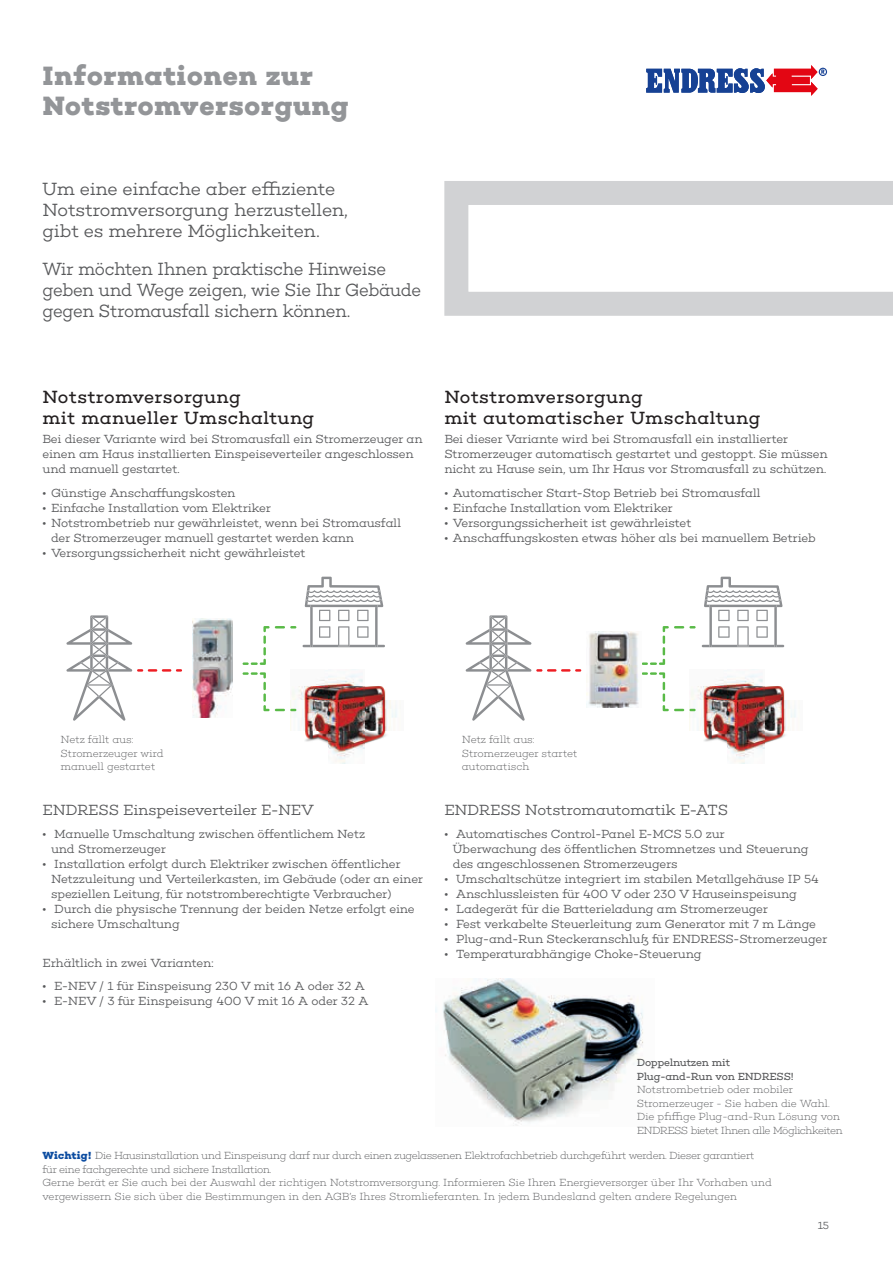
<style>
.page{position:relative;width:893px;height:1263px;background:#fff}
.page>*{position:absolute;margin:0;border:0;box-sizing:border-box;transform-origin:0 0}
.t1{font:700 27px/30px "Choplin";letter-spacing:.025em;color:#939598}
.t2{font:300 18px/21px "Choplin";letter-spacing:-.025em;color:#57585a;scale:.95 1}
.t3{font:300 18px/21px "Choplin";letter-spacing:-.025em;color:#57585a}
.t4{font:18px/21px "Choplin";letter-spacing:.02em;color:#231f20}
.t5{font:300 15px "Choplin";letter-spacing:-.02em;color:#57585a}
.t6{font:300 12px/15px "Choplin";letter-spacing:-.02em;color:#57585a}
.t7{font:200 10.5px/13.5px "Choplin";letter-spacing:-.03em;color:#57585a}
.t8{font:10.5px/13.5px "Choplin";letter-spacing:-.02em;color:#57585a}
.t9{font:300 10.5px "Choplin";color:#57585a}
.s1{font-weight:700;color:#0d4da1}
</style>
<div class="page">
<svg style="left:646px;top:65px;width:181px;height:31px"></svg>
<img style="left:436px;top:979px;width:207px;height:147px">
<svg style="left:444px;top:181px;width:449px;height:135px"></svg>
<svg style="left:702px;top:577px;width:82px;height:70px"></svg>
<img style="left:690px;top:669px;width:106px;height:94px">
<svg style="left:642px;top:626px;width:54px;height:39px"></svg>
<svg style="left:642px;top:672px;width:54px;height:39px"></svg>
<svg style="left:466px;top:615px;width:115px;height:106px"></svg>
<img style="left:587px;top:631px;width:52px;height:76px">
<svg style="left:303px;top:577px;width:82px;height:70px"></svg>
<img style="left:291px;top:669px;width:106px;height:94px">
<svg style="left:243px;top:626px;width:53px;height:39px"></svg>
<svg style="left:243px;top:672px;width:53px;height:39px"></svg>
<svg style="left:66px;top:615px;width:116px;height:106px"></svg>
<img style="left:192px;top:618px;width:40px;height:100px">
<h1 class="t1" style="left:43px;top:61px;width:308px">Informationen zur<br>Notstromversorgung</h1>
<h2 class="t3" style="left:43px;top:179px;width:307px">Um eine einfache aber effiziente<br>Notstromversorgung herzustellen, gibt es mehrere Möglichkeiten.</h2>
<h2 class="t2" style="left:43px;top:259px;width:400px">Wir möchten Ihnen praktische Hinweise geben und Wege zeigen, wie Sie Ihr Gebäude gegen Stromausfall sichern können.</h2>
<h2 class="t4" style="left:43px;top:386px;width:273px">Notstromversorgung<br>mit manueller Umschaltung</h2>
<p class="t6" style="left:43px;top:432px;width:382px">Bei dieser Variante wird bei Stromausfall ein Stromerzeuger an einen am Haus installierten Einspeiseverteiler angeschlossen und manuell gestartet.</p>
<p class="t6" style="left:43px;top:485px;width:195px">• Günstige Anschaffungskosten</p>
<p class="t6" style="left:43px;top:500px;width:230px">• Einfache Installation vom Elektriker</p>
<p class="t6" style="left:51px;top:515px;width:352px;text-indent:-9px">• Notstrombetrieb nur gewährleistet, wenn bei Stromausfall der Stromerzeuger manuell gestartet werden kann</p>
<p class="t6" style="left:43px;top:545px;width:265px">• Versorgungssicherheit nicht gewährleistet</p>
<h2 class="t4" style="left:444px;top:386px;width:318px">Notstromversorgung<br>mit automatischer Umschaltung</h2>
<p class="t6" style="left:444px;top:432px;width:385px">Bei dieser Variante wird bei Stromausfall ein installierter<br>Stromerzeuger automatisch gestartet und gestoppt. Sie müssen nicht zu Hause sein, um Ihr Haus vor Stromausfall zu schützen.</p>
<p class="t6" style="left:444px;top:485px;width:318px">• Automatischer Start-Stop Betrieb bei Stromausfall</p>
<p class="t6" style="left:444px;top:500px;width:230px">• Einfache Installation vom Elektriker</p>
<p class="t6" style="left:444px;top:515px;width:249px">• Versorgungssicherheit ist gewährleistet</p>
<p class="t6" style="left:444px;top:530px;width:373px">• Anschaffungskosten etwas höher als bei manuellem Betrieb</p>
<p class="t7" style="left:61px;top:733px;width:105px">Netz fällt aus:<br>Stromerzeuger wird manuell gestartet</p>
<p class="t7" style="left:462px;top:733px;width:117px">Netz fällt aus:<br>Stromerzeuger startet automatisch</p>
<p class="t5" style="left:43px;top:801px;width:273px">ENDRESS Einspeiseverteiler E-NEV</p>
<p class="t6" style="left:51px;top:826px;width:316px;text-indent:-9px">• Manuelle Umschaltung zwischen öffentlichem Netz und Stromerzeuger</p>
<p class="t6" style="left:51px;top:856px;width:373px;text-indent:-9px">• Installation erfolgt durch Elektriker zwischen öffentlicher<br>Netzzuleitung und Verteilerkasten, im Gebäude (oder an einer speziellen Leitung, für notstromberechtigte Verbraucher)</p>
<p class="t6" style="left:51px;top:901px;width:365px;text-indent:-9px">• Durch die physische Trennung der beiden Netze erfolgt eine sichere Umschaltung</p>
<p class="t6" style="left:43px;top:955px;width:172px">Erhältlich in zwei Varianten:</p>
<p class="t6" style="left:43px;top:979px;width:324px">• E-NEV / 1 für Einspeisung 230 V mit 16 A oder 32 A</p>
<p class="t6" style="left:43px;top:994px;width:327px">• E-NEV / 3 für Einspeisung 400 V mit 16 A oder 32 A</p>
<p class="t5" style="left:444px;top:801px;width:285px">ENDRESS Notstromautomatik E-ATS</p>
<p class="t6" style="left:453px;top:826px;width:357px;text-indent:-9px">• Automatisches Control-Panel E-MCS 5.0 zur<br>Überwachung des öffentlichen Stromnetzes und Steuerung des angeschlossenen Stromerzeugers</p>
<p class="t6" style="left:444px;top:871px;width:376px">• Umschaltschütze integriert im stabilen Metallgehäuse IP 54</p>
<p class="t6" style="left:444px;top:886px;width:354px">• Anschlussleisten für 400 V oder 230 V Hauseinspeisung</p>
<p class="t6" style="left:444px;top:901px;width:325px">• Ladegerät für die Batterieladung am Stromerzeuger</p>
<p class="t6" style="left:444px;top:916px;width:373px">• Fest verkabelte Steuerleitung zum Generator mit 7 m Länge</p>
<p class="t6" style="left:444px;top:931px;width:384px">• Plug-and-Run Steckeranschluß für ENDRESS-Stromerzeuger</p>
<p class="t6" style="left:444px;top:946px;width:259px">• Temperaturabhängige Choke-Steuerung</p>
<p class="t8" style="left:637px;top:1056px;width:158px">Doppelnutzen mit<br>Plug-and-Run von ENDRESS!</p>
<p class="t7" style="left:637px;top:1083px;width:207px">Notstrombetrieb oder mobiler Stromerzeuger - Sie haben die Wahl.<br>Die pfiffige Plug-and-Run Lösung von ENDRESS bietet Ihnen alle Möglichkeiten</p>
<p class="t7" style="left:43px;top:1149px;width:731px"><span class="s1">Wichtig!</span> Die Hausinstallation und Einspeisung darf nur durch einen zugelassenen Elektrofachbetrieb durchgeführt werden. Dieser garantiert<br>für eine fachgerechte und sichere Installation.<br>Gerne berät er Sie auch bei der Auswahl der richtigen Notstromversorgung. Informieren Sie Ihren Energieversorger über Ihr Vorhaben und vergewissern Sie sich über die Bestimmungen in den AGB’s Ihres Stromlieferanten. In jedem Bundesland gelten andere Regelungen</p>
<p class="t9" style="left:818px;top:1220px;width:13px">15</p>
</div>
